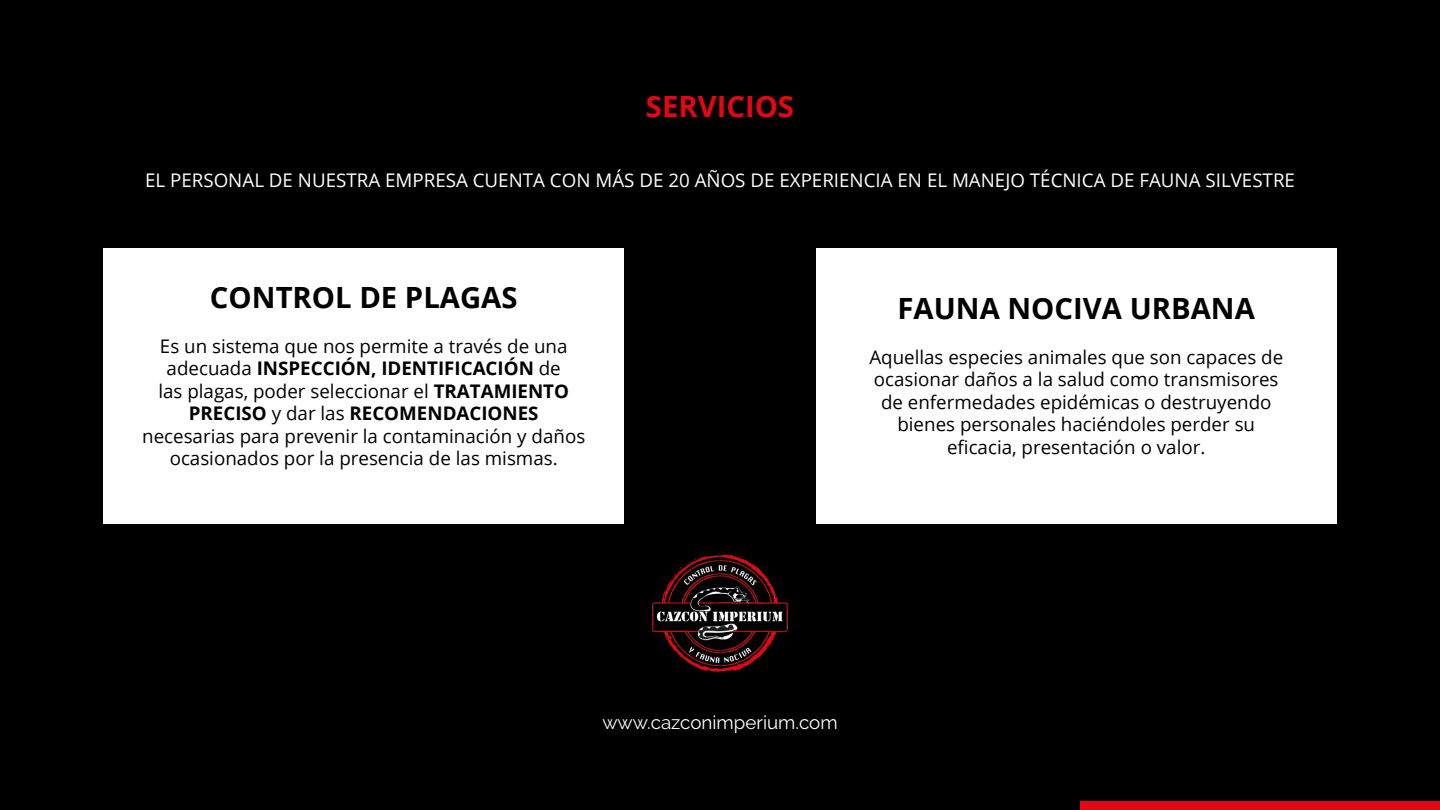
<style>
.page{position:relative;width:1440px;height:810px;background:#000}
.page>*{position:absolute;margin:0;border:0;box-sizing:border-box;transform-origin:0 0}
.t1{font:700 29.25px "Open Sans";color:#000}
.t2{font:700 29.25px "Open Sans";color:#e30613}
.t3{font:18.75px/22.5px "Open Sans";color:#000;text-align:center}
.t4{font:18.75px "Open Sans";color:#fff}
.t5{font:18.75px "Raleway";color:#fff}
.s1{font-weight:700}
</style>
<div class="page">
<div style="left:104px;top:249px;width:520px;height:275px;background:#fff"></div>
<div style="left:816px;top:249px;width:520px;height:275px;background:#fff"></div>
<div style="left:1080px;top:801px;width:360px;height:9px;background:#e30613"></div>
<img style="left:653px;top:553px;width:134px;height:119px">
<h1 class="t2" style="left:646px;top:86px;width:150px">SERVICIOS</h1>
<p class="t4" style="left:145px;top:167px;width:1151px">EL PERSONAL DE NUESTRA EMPRESA CUENTA CON MÁS DE 20 AÑOS DE EXPERIENCIA EN EL MANEJO TÉCNICA DE FAUNA SILVESTRE</p>
<h1 class="t1" style="left:210px;top:276px;width:309px">CONTROL DE PLAGAS</h1>
<p class="t3" style="left:142px;top:334px;width:445px">Es un sistema que nos permite a través de una adecuada <span class="s1">INSPECCIÓN, IDENTIFICACIÓN</span> de<br>las plagas, poder seleccionar el <span class="s1">TRATAMIENTO PRECISO</span> y dar las <span class="s1">RECOMENDACIONES </span>necesarias para prevenir la contaminación y daños ocasionados por la presencia de las mismas.</p>
<h1 class="t1" style="left:898px;top:288px;width:359px">FAUNA NOCIVA URBANA</h1>
<p class="t3" style="left:869px;top:345px;width:415px">Aquellas especies animales que son capaces de ocasionar daños a la salud como transmisores de enfermedades epidémicas o destruyendo bienes personales haciéndoles perder su eficacia, presentación o valor.</p>
<p class="t5" style="left:602px;top:712px;width:237px">www.cazconimperium.com</p>
</div>
